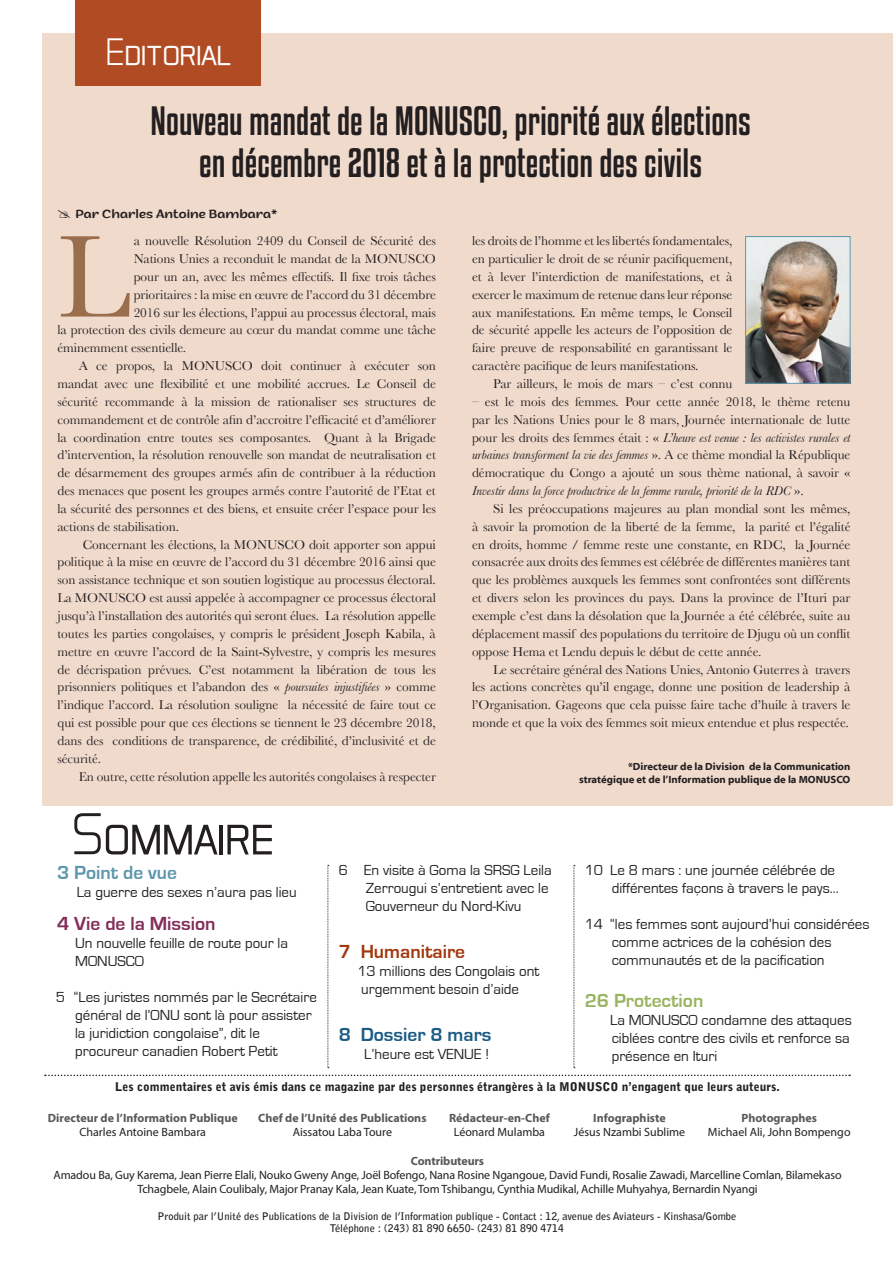
<style>
.page{position:relative;width:893px;height:1263px;background:#fff}
.page>*{position:absolute;margin:0;border:0;box-sizing:border-box;transform-origin:0 0}
.t1{font:121.2px "Baskerville";color:#9a6d4c}
.t2{font:300 60px "Aero Matics Display";color:#231f20}
.t3{font:300 39px "Aero Matics Display";color:#fff}
.t4{font:36px/42px "Kenyan Coffee Rg";color:#231f20;text-align:center}
.t5{font:700 19.5px "Eurostile";color:#832e59}
.t6{font:700 19.5px "Eurostile";color:#1b5b84}
.t7{font:700 19.5px "Eurostile";color:#a3380e}
.t8{font:700 19.5px "Eurostile";color:#99b45f}
.t9{font:700 19.5px "Eurostile";color:#5e96ac}
.t10{font:15px/18px "Eurostile";color:#231f20}
.t11{font:13.35px/17.9px "Baskerville";letter-spacing:-.005em;color:#231f20;text-align:justify}
.t12{font:12px/14.4px "Myriad Pro";letter-spacing:-.01em;color:#231f20;text-align:center}
.t13{font:700 12px "Myriad Pro";color:#57585a}
.t14{font:900 12px "Bell Gothic Std";color:#231f20}
.t15{font:12px "Arturo Trial";color:#231f20}
.t16{font:700 10.5px/12.6px "Bell Gothic Std";color:#231f20;text-align:center}
.t17{font:700 10.5px/12.6px "Myriad Web Pro";color:#231f20;text-align:right}
.s1{font-style:italic}
</style>
<div class="page">
<div style="left:43px;top:33px;width:850px;height:772px;background:#f0dacc"></div>
<div style="left:75px;top:0;width:186px;height:85px;background:#b14b23"></div>
<svg style="left:45px;top:1074px;width:805px;height:2px"></svg>
<svg style="left:328px;top:865px;width:1px;height:203px"></svg>
<svg style="left:574px;top:865px;width:1px;height:203px"></svg>
<img style="left:747px;top:238px;width:101px;height:144px">
<div style="left:745px;top:236px;width:105px;height:148px;border:1px solid #5e96ac"></div>
<h3 class="t3" style="left:106px;top:28px;width:128px">Editorial</h3>
<h3 class="t4" style="left:150px;top:100px;width:602px">Nouveau mandat de la MONUSCO, priorité aux élections en décembre 2018 et à la protection des civils</h3>
<p class="t15" style="left:76px;top:206px;width:203px">Par Charles Antoine Bambara*</p>
<h1 class="t1" style="left:57px;top:206px;width:75px">L</h1>
<p class="t11" style="left:134px;top:232px;width:304px">a nouvelle Résolution 2409 du Conseil de Sécurité des</p>
<p class="t11" style="left:134px;top:250px;width:304px">Nations Unies a reconduit le mandat de la MONUSCO</p>
<p class="t11" style="left:134px;top:267px;width:304px">pour un an, avec les mêmes effectifs. Il fixe trois tâches</p>
<p class="t11" style="left:134px;top:285px;width:304px">prioritaires : la mise en œuvre de l’accord du 31 décembre</p>
<p class="t11" style="left:134px;top:303px;width:304px">2016 sur les élections, l’appui au processus électoral, mais</p>
<p class="t11" style="left:57px;top:321px;width:380px">la protection des civils demeure au cœur du mandat comme une tâche</p>
<p class="t11" style="left:57px;top:339px;width:130px">éminemment essentielle.</p>
<p class="t11" style="left:79px;top:357px;width:359px">A ce propos, la MONUSCO doit continuer à exécuter son</p>
<p class="t11" style="left:57px;top:375px;width:380px">mandat avec une flexibilité et une mobilité accrues. Le Conseil de</p>
<p class="t11" style="left:57px;top:392px;width:380px">sécurité recommande à la mission de rationaliser ses structures de</p>
<p class="t11" style="left:57px;top:410px;width:380px">commandement et de contrôle afin d’accroitre l’efficacité et d’améliorer</p>
<p class="t11" style="left:57px;top:428px;width:380px">la coordination entre toutes ses composantes. Quant à la Brigade</p>
<p class="t11" style="left:57px;top:446px;width:380px">d’intervention, la résolution renouvelle son mandat de neutralisation et</p>
<p class="t11" style="left:57px;top:464px;width:380px">de désarmement des groupes armés afin de contribuer à la réduction</p>
<p class="t11" style="left:57px;top:482px;width:380px">des menaces que posent les groupes armés contre l’autorité de l’Etat et</p>
<p class="t11" style="left:57px;top:499px;width:380px">la sécurité des personnes et des biens, et ensuite créer l’espace pour les</p>
<p class="t11" style="left:57px;top:517px;width:123px">actions de stabilisation.</p>
<p class="t11" style="left:83px;top:535px;width:355px">Concernant les élections, la MONUSCO doit apporter son appui</p>
<p class="t11" style="left:57px;top:553px;width:380px">politique à la mise en œuvre de l’accord du 31 décembre 2016 ainsi que</p>
<p class="t11" style="left:57px;top:571px;width:380px">son assistance technique et son soutien logistique au processus électoral.</p>
<p class="t11" style="left:57px;top:589px;width:380px">La MONUSCO est aussi appelée à accompagner ce processus électoral</p>
<p class="t11" style="left:57px;top:607px;width:380px">jusqu’à l’installation des autorités qui seront élues. La résolution appelle</p>
<p class="t11" style="left:57px;top:624px;width:380px">toutes les parties congolaises, y compris le président Joseph Kabila, à</p>
<p class="t11" style="left:57px;top:642px;width:380px">mettre en œuvre l’accord de la Saint-Sylvestre, y compris les mesures</p>
<p class="t11" style="left:57px;top:660px;width:380px">de décrispation prévues. C’est notamment la libération de tous les</p>
<p class="t11" style="left:57px;top:678px;width:380px">prisonniers politiques et l’abandon des « <span class="s1">poursuites injustifiées</span> » comme</p>
<p class="t11" style="left:57px;top:696px;width:380px">l’indique l’accord. La résolution souligne la nécessité de faire tout ce</p>
<p class="t11" style="left:57px;top:714px;width:380px">qui est possible pour que ces élections se tiennent le 23 décembre 2018,</p>
<p class="t11" style="left:57px;top:732px;width:380px">dans des conditions de transparence, de crédibilité, d’inclusivité et de</p>
<p class="t11" style="left:57px;top:749px;width:45px">sécurité.</p>
<p class="t11" style="left:79px;top:767px;width:359px">En outre, cette résolution appelle les autorités congolaises à respecter</p>
<h2 class="t2" style="left:71px;top:798px;width:204px">Sommaire</h2>
<p class="t11" style="left:472px;top:232px;width:262px">les droits de l’homme et les libertés fondamentales, en particulier le droit de se réunir pacifiquement, et à lever l’interdiction de manifestations, et à exercer le maximum de retenue dans leur réponse aux manifestations. En même temps, le Conseil de sécurité appelle les acteurs de l’opposition de faire preuve de responsabilité en garantissant le caractère pacifique de leurs manifestations.</p>
<p class="t11" style="left:493px;top:375px;width:241px">Par ailleurs, le mois de mars – c’est connu</p>
<p class="t11" style="left:472px;top:392px;width:380px">– est le mois des femmes. Pour cette année 2018, le thème retenu par les Nations Unies pour le 8 mars, Journée internationale de lutte pour les droits des femmes était : « <span class="s1">L’heure est venue : les activistes rurales et urbaines transforment la vie des femmes</span> ». A ce thème mondial la République démocratique du Congo a ajouté un sous thème national, à savoir « <span class="s1">Investir dans la force productrice de la femme rurale, priorité de la RDC</span> ».</p>
<p class="t11" style="left:472px;top:499px;width:380px;text-indent:21px">Si les préoccupations majeures au plan mondial sont les mêmes, à savoir la promotion de la liberté de la femme, la parité et l’égalité en droits, homme / femme reste une constante, en RDC, la Journée consacrée aux droits des femmes est célébrée de différentes manières tant que les problèmes auxquels les femmes sont confrontées sont différents et divers selon les provinces du pays. Dans la province de l’Ituri par exemple c’est dans la désolation que la Journée a été célébrée, suite au déplacement massif des populations du territoire de Djugu où un conflit oppose Hema et Lendu depuis le début de cette année.</p>
<p class="t11" style="left:472px;top:660px;width:380px;text-indent:21px">Le secrétaire général des Nations Unies, Antonio Guterres à travers les actions concrètes qu’il engage, donne une position de leadership à l’Organisation. Gageons que cela puisse faire tache d’huile à travers le monde et que la voix des femmes soit mieux entendue et plus respectée.</p>
<p class="t17" style="left:579px;top:761px;width:273px">*Directeur de la Division de la Communication stratégique et de l’Information publique de la MONUSCO</p>
<h3 class="t9" style="left:57px;top:862px;width:121px">3 Point de vue</h3>
<p class="t10" style="left:77px;top:884px;width:222px">La guerre des sexes n’aura pas lieu</p>
<h3 class="t5" style="left:57px;top:913px;width:160px">4 Vie de la Mission</h3>
<p class="t10" style="left:75px;top:934px;width:214px">Un nouvelle feuille de route pour la<br>MONUSCO</p>
<p class="t10" style="left:75px;top:988px;width:243px;text-indent:-20px">5 “Les juristes nommés par le Secrétaire général de l’ONU sont là pour assister la juridiction congolaise”, dit le procureur canadien Robert Petit</p>
<p class="t10" style="left:366px;top:862px;width:187px;text-indent:-27px">6 En visite à Goma la SRSG Leila<br>Zerrougui s’entretient avec le<br>Gouverneur du Nord-Kivu</p>
<h3 class="t7" style="left:339px;top:941px;width:128px">7 Humanitaire</h3>
<p class="t10" style="left:357px;top:962px;width:183px">13 millions des Congolais ont urgemment besoin d’aide</p>
<h3 class="t6" style="left:339px;top:1024px;width:154px">8 Dossier 8 mars</h3>
<p class="t10" style="left:364px;top:1045px;width:126px">L’heure est VENUE !</p>
<p class="t10" style="left:585px;top:862px;width:255px;text-align:right">10 Le 8 mars : une journée célébrée de différentes façons à travers le pays...</p>
<p class="t10" style="left:612px;top:916px;width:259px;text-indent:-27px">14 “les femmes sont aujourd’hui considérées comme actrices de la cohésion des communautés et de la pacification</p>
<h3 class="t8" style="left:585px;top:990px;width:120px">26 Protection</h3>
<p class="t10" style="left:610px;top:1011px;width:243px">La MONUSCO condamne des attaques ciblées contre des civils et renforce sa présence en Ituri</p>
<p class="t14" style="left:115px;top:1080px;width:666px">Les commentaires et avis émis dans ce magazine par des personnes étrangères à la MONUSCO n’engagent que leurs auteurs.</p>
<p class="t13" style="left:48px;top:1110px;width:191px">Directeur de l’Information Publique</p>
<p class="t12" style="left:80px;top:1125px;width:128px">Charles Antoine Bambara</p>
<p class="t13" style="left:258px;top:1110px;width:170px">Chef de l’Unité des Publications</p>
<p class="t12" style="left:293px;top:1125px;width:101px">Aissatou Laba Toure</p>
<p class="t13" style="left:449px;top:1110px;width:102px">Rédacteur-en-Chef</p>
<p class="t12" style="left:454px;top:1125px;width:93px">Léonard Mulamba</p>
<p class="t13" style="left:593px;top:1110px;width:74px">Infographiste</p>
<p class="t12" style="left:574px;top:1125px;width:113px">Jésus Nzambi Sublime</p>
<p class="t13" style="left:741px;top:1110px;width:77px">Photographes</p>
<p class="t12" style="left:708px;top:1125px;width:144px">Michael Ali, John Bompengo</p>
<p class="t13" style="left:411px;top:1152px;width:75px">Contributeurs</p>
<p class="t12" style="left:54px;top:1167px;width:789px">Amadou Ba, Guy Karema, Jean Pierre Elali, Nouko Gweny Ange, Joël Bofengo, Nana Rosine Ngangoue, David Fundi, Rosalie Zawadi, Marcelline Comlan, Bilamekaso<br>Tchagbele, Alain Coulibaly, Major Pranay Kala, Jean Kuate, Tom Tshibangu, Cynthia Mudikal, Achille Muhyahya, Bernardin Nyangi</p>
<p class="t16" style="left:157px;top:1209px;width:581px">Produit par l’Unité des Publications de la Division de l’Information publique - Contact : 12, avenue des Aviateurs - Kinshasa/Gombe<br>Téléphone : (243) 81 890 6650- (243) 81 890 4714</p>
</div>
